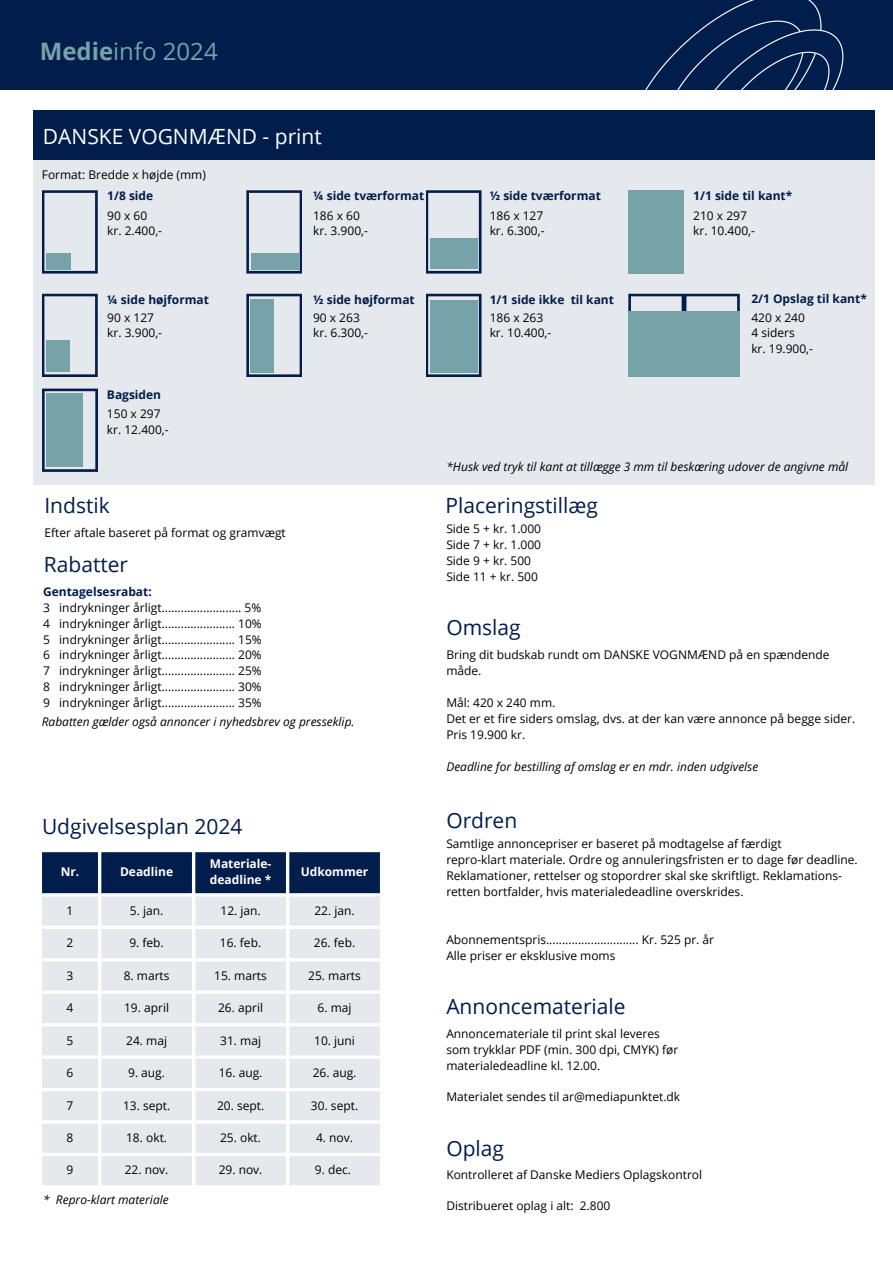
<style>
.page{position:relative;width:893px;height:1264px;background:#fff}
.page>*{position:absolute;margin:0;border:0;box-sizing:border-box;transform-origin:0 0}
.t1{font:24px "Open Sans";color:#75a3a8}
.t2{font:21px "Open Sans";color:#001d4b}
.t3{font:21px "Open Sans";color:#fff}
.t4{font:12px/16px "Open Sans";color:#000}
.t5{font:italic 12px "Open Sans";color:#000}
.t6{font:700 12px "Open Sans";color:#001d4b}
.t7{font:700 12px/16px "Open Sans";color:#fff}
.s1{font-weight:700}
</style>
<div class="page">
<div style="left:0;top:0;width:892px;height:89px;background:#001d4b"></div>
<img style="left:630px;top:0;width:218px;height:90px">
<div style="left:33px;top:160px;width:841px;height:325px;background:#e5e8ec"></div>
<div style="left:33px;top:110px;width:841px;height:50px;background:#001d4b"></div>
<svg style="left:42px;top:190px;width:56px;height:83px"></svg>
<svg style="left:42px;top:294px;width:56px;height:83px"></svg>
<svg style="left:246px;top:190px;width:56px;height:83px"></svg>
<svg style="left:426px;top:190px;width:55px;height:83px"></svg>
<svg style="left:246px;top:294px;width:56px;height:83px"></svg>
<svg style="left:426px;top:294px;width:55px;height:83px"></svg>
<svg style="left:628px;top:294px;width:111px;height:17px"></svg>
<div style="left:46px;top:253px;width:25px;height:16px;background:#75a3a8"></div>
<div style="left:46px;top:341px;width:24px;height:31px;background:#75a3a8"></div>
<div style="left:250px;top:299px;width:24px;height:74px;background:#75a3a8"></div>
<div style="left:628px;top:190px;width:56px;height:83px;background:#75a3a8"></div>
<div style="left:628px;top:311px;width:56px;height:66px;background:#75a3a8"></div>
<div style="left:684px;top:311px;width:56px;height:66px;background:#75a3a8"></div>
<div style="left:250px;top:253px;width:48px;height:16px;background:#75a3a8"></div>
<div style="left:429px;top:238px;width:48px;height:31px;background:#75a3a8"></div>
<div style="left:429px;top:300px;width:48px;height:73px;background:#75a3a8"></div>
<svg style="left:42px;top:388px;width:56px;height:84px"></svg>
<div style="left:46px;top:393px;width:37px;height:74px;background:#75a3a8"></div>
<svg style="left:42px;top:852px;width:338px;height:41px;background:#082451"></svg>
<svg style="left:42px;top:896px;width:338px;height:289px;background:#e8eaee"></svg>
<p class="t1" style="left:40px;top:34px;width:179px"><span class="s1">Medie</span>info 2024</p>
<p class="t3" style="left:43px;top:121px;width:280px">DANSKE VOGNMÆND - print</p>
<p class="t4" style="left:42px;top:166px;width:166px">Format: Bredde x højde (mm)</p>
<p class="t6" style="left:107px;top:187px;width:47px">1/8 side</p>
<p class="t6" style="left:313px;top:187px;width:113px">¼ side tværformat</p>
<p class="t6" style="left:489px;top:187px;width:113px">½ side tværformat</p>
<p class="t6" style="left:693px;top:187px;width:100px">1/1 side til kant*</p>
<p class="t4" style="left:107px;top:207px;width:41px">90 x 60</p>
<p class="t4" style="left:107px;top:223px;width:56px">kr. 2.400,-</p>
<p class="t4" style="left:313px;top:207px;width:48px">186 x 60</p>
<p class="t4" style="left:313px;top:223px;width:56px">kr. 3.900,-</p>
<p class="t4" style="left:489px;top:207px;width:55px">186 x 127</p>
<p class="t4" style="left:489px;top:223px;width:56px">kr. 6.300,-</p>
<p class="t4" style="left:693px;top:207px;width:55px">210 x 297</p>
<p class="t4" style="left:693px;top:223px;width:63px">kr. 10.400,-</p>
<p class="t6" style="left:107px;top:291px;width:103px">¼ side højformat</p>
<p class="t4" style="left:107px;top:309px;width:48px">90 x 127</p>
<p class="t4" style="left:107px;top:325px;width:56px">kr. 3.900,-</p>
<p class="t6" style="left:107px;top:386px;width:56px">Bagsiden</p>
<p class="t4" style="left:107px;top:405px;width:55px">150 x 297</p>
<p class="t4" style="left:107px;top:421px;width:63px">kr. 12.400,-</p>
<p class="t2" style="left:44px;top:490px;width:67px">Indstik</p>
<p class="t4" style="left:44px;top:524px;width:243px">Efter aftale baseret på format og gramvægt</p>
<p class="t2" style="left:44px;top:549px;width:86px">Rabatter</p>
<p class="t6" style="left:313px;top:291px;width:103px">½ side højformat</p>
<p class="t4" style="left:313px;top:309px;width:48px">90 x 263</p>
<p class="t4" style="left:313px;top:325px;width:56px">kr. 6.300,-</p>
<p class="t6" style="left:43px;top:583px;width:110px">Gentagelsesrabat:</p>
<p class="t4" style="left:43px;top:599px;width:220px">3 indrykninger årligt......................... 5%</p>
<p class="t4" style="left:43px;top:615px;width:220px">4 indrykninger årligt....................... 10%</p>
<p class="t4" style="left:43px;top:631px;width:220px">5 indrykninger årligt....................... 15%</p>
<p class="t4" style="left:43px;top:646px;width:220px">6 indrykninger årligt....................... 20%</p>
<p class="t4" style="left:43px;top:662px;width:220px">7 indrykninger årligt....................... 25%</p>
<p class="t4" style="left:43px;top:678px;width:220px">8 indrykninger årligt....................... 30%</p>
<p class="t4" style="left:43px;top:694px;width:220px">9 indrykninger årligt....................... 35%</p>
<p class="t5" style="left:42px;top:713px;width:314px">Rabatten gælder også annoncer i nyhedsbrev og presseklip.</p>
<p class="t2" style="left:42px;top:811px;width:202px">Udgivelsesplan 2024</p>
<p class="t7" style="left:61px;top:863px;width:20px">Nr.</p>
<p class="t7" style="left:120px;top:863px;width:55px">Deadline</p>
<p class="t7" style="left:210px;top:855px;width:63px">Materiale&shy;deadline *</p>
<p class="t7" style="left:301px;top:863px;width:69px">Udkommer</p>
<p class="t4" style="left:67px;top:902px;width:8px">1</p>
<p class="t4" style="left:130px;top:902px;width:35px">5. jan.</p>
<p class="t4" style="left:220px;top:902px;width:42px">12. jan.</p>
<p class="t4" style="left:314px;top:902px;width:42px">22. jan.</p>
<p class="t4" style="left:67px;top:934px;width:8px">2</p>
<p class="t4" style="left:129px;top:934px;width:36px">9. feb.</p>
<p class="t4" style="left:220px;top:934px;width:43px">16. feb.</p>
<p class="t4" style="left:314px;top:934px;width:43px">26. feb.</p>
<p class="t4" style="left:67px;top:967px;width:8px">3</p>
<p class="t4" style="left:124px;top:967px;width:47px">8. marts</p>
<p class="t4" style="left:214px;top:967px;width:54px">15. marts</p>
<p class="t4" style="left:308px;top:967px;width:54px">25. marts</p>
<p class="t4" style="left:67px;top:999px;width:8px">4</p>
<p class="t4" style="left:124px;top:999px;width:46px">19. april</p>
<p class="t4" style="left:218px;top:999px;width:46px">26. april</p>
<p class="t4" style="left:317px;top:999px;width:35px">6. maj</p>
<p class="t4" style="left:67px;top:1031px;width:8px">5</p>
<p class="t4" style="left:126px;top:1031px;width:42px">24. maj</p>
<p class="t4" style="left:220px;top:1031px;width:42px">31. maj</p>
<p class="t4" style="left:314px;top:1031px;width:42px">10. juni</p>
<p class="t4" style="left:67px;top:1064px;width:8px">6</p>
<p class="t4" style="left:128px;top:1064px;width:38px">9. aug.</p>
<p class="t4" style="left:219px;top:1064px;width:45px">16. aug.</p>
<p class="t4" style="left:313px;top:1064px;width:45px">26. aug.</p>
<p class="t4" style="left:67px;top:1096px;width:8px">7</p>
<p class="t4" style="left:123px;top:1096px;width:49px">13. sept.</p>
<p class="t4" style="left:217px;top:1096px;width:49px">20. sept.</p>
<p class="t4" style="left:311px;top:1096px;width:49px">30. sept.</p>
<p class="t4" style="left:67px;top:1129px;width:8px">8</p>
<p class="t4" style="left:126px;top:1129px;width:42px">18. okt.</p>
<p class="t4" style="left:220px;top:1129px;width:42px">25. okt.</p>
<p class="t4" style="left:316px;top:1129px;width:38px">4. nov.</p>
<p class="t4" style="left:67px;top:1161px;width:8px">9</p>
<p class="t4" style="left:125px;top:1161px;width:45px">22. nov.</p>
<p class="t4" style="left:219px;top:1161px;width:45px">29. nov.</p>
<p class="t4" style="left:315px;top:1161px;width:38px">9. dec.</p>
<p class="t5" style="left:43px;top:1191px;width:127px">* Repro-klart materiale</p>
<p class="t6" style="left:489px;top:291px;width:126px">1/1 side ikke til kant</p>
<p class="t4" style="left:489px;top:309px;width:55px">186 x 263</p>
<p class="t4" style="left:489px;top:325px;width:63px">kr. 10.400,-</p>
<p class="t6" style="left:751px;top:290px;width:117px">2/1 Opslag til kant*</p>
<p class="t4" style="left:751px;top:309px;width:55px">420 x 240</p>
<p class="t4" style="left:751px;top:325px;width:45px">4 siders</p>
<p class="t4" style="left:751px;top:340px;width:63px">kr. 19.900,-</p>
<p class="t5" style="left:446px;top:458px;width:403px">*Husk ved tryk til kant at tillægge 3 mm til beskæring udover de angivne mål</p>
<p class="t2" style="left:445px;top:490px;width:154px">Placeringstillæg</p>
<p class="t4" style="left:446px;top:520px;width:96px">Side 5 + kr. 1.000</p>
<p class="t4" style="left:446px;top:536px;width:96px">Side 7 + kr. 1.000</p>
<p class="t4" style="left:446px;top:552px;width:86px">Side 9 + kr. 500</p>
<p class="t4" style="left:446px;top:568px;width:93px">Side 11 + kr. 500</p>
<p class="t2" style="left:446px;top:612px;width:76px">Omslag</p>
<p class="t4" style="left:446px;top:646px;width:385px">Bring dit budskab rundt om DANSKE VOGNMÆND på en spændende måde.</p>
<p class="t4" style="left:446px;top:694px;width:110px">Mål: 420 x 240 mm.</p>
<p class="t4" style="left:446px;top:710px;width:410px">Det er et fire siders omslag, dvs. at der kan være annonce på begge sider.</p>
<p class="t4" style="left:446px;top:726px;width:80px">Pris 19.900 kr.</p>
<p class="t5" style="left:446px;top:758px;width:313px">Deadline for bestilling af omslag er en mdr. inden udgivelse</p>
<p class="t2" style="left:446px;top:805px;width:72px">Ordren</p>
<p class="t4" style="left:446px;top:835px;width:337px">Samtlige annoncepriser er baseret på modtagelse af færdigt</p>
<p class="t4" style="left:446px;top:851px;width:413px">repro-klart materiale. Ordre og annuleringsfristen er to dage før deadline.<br>Reklamationer, rettelser og stopordrer skal ske skriftligt. Reklamations&shy;retten bortfalder, hvis materialedeadline overskrides.</p>
<p class="t4" style="left:446px;top:931px;width:269px">Abonnementspris............................. Kr. 525 pr. år</p>
<p class="t4" style="left:446px;top:947px;width:171px">Alle priser er eksklusive moms</p>
<p class="t2" style="left:446px;top:991px;width:181px">Annoncemateriale</p>
<p class="t4" style="left:446px;top:1025px;width:233px">Annoncemateriale til print skal leveres som trykklar PDF (min. 300 dpi, CMYK) før materialedeadline kl. 12.00.</p>
<p class="t4" style="left:446px;top:1088px;width:235px">Materialet sendes til ar@mediapunktet.dk</p>
<p class="t2" style="left:446px;top:1133px;width:59px">Oplag</p>
<p class="t4" style="left:446px;top:1165px;width:257px">Kontrolleret af Danske Mediers Oplagskontrol</p>
<p class="t4" style="left:446px;top:1197px;width:165px">Distribueret oplag i alt: 2.800</p>
</div>
